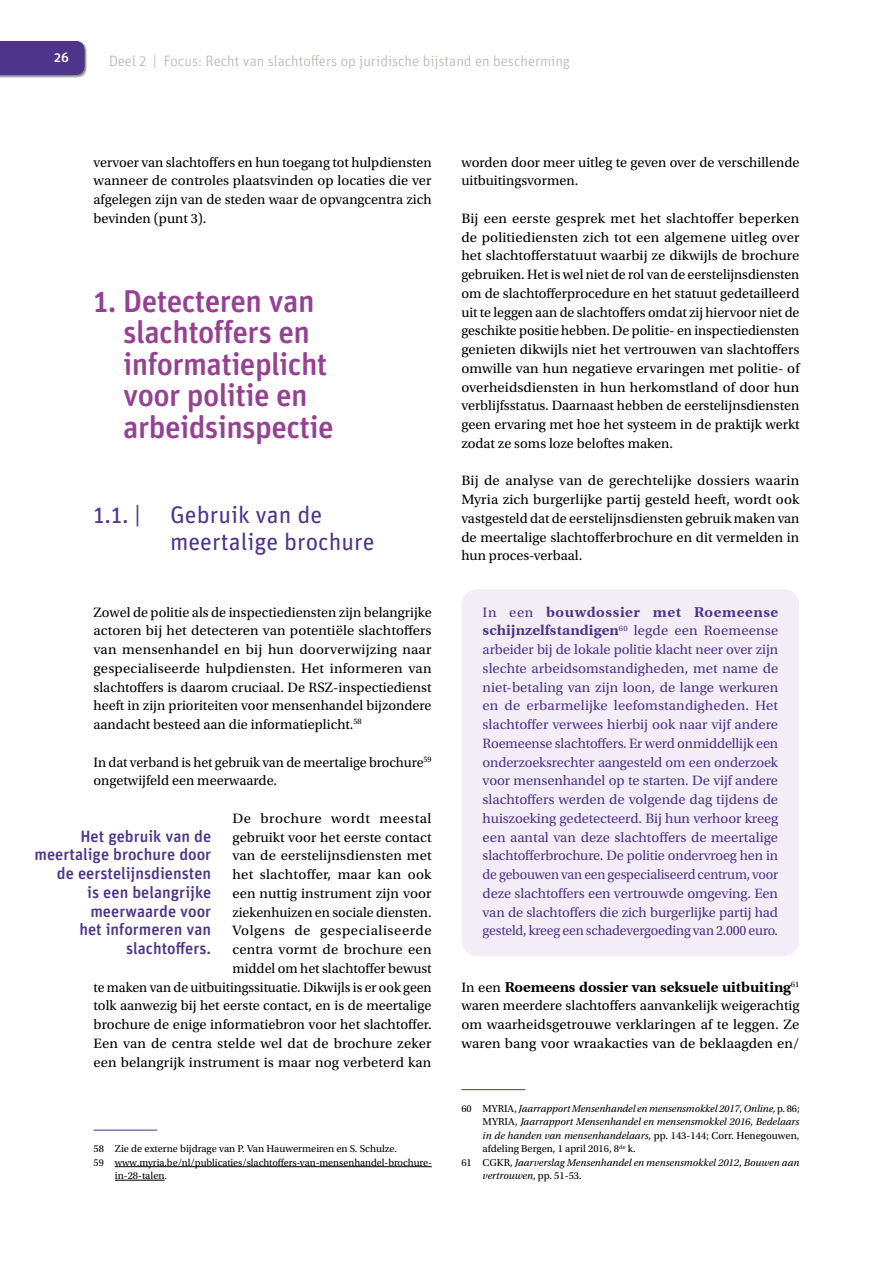
<style>
.page{position:relative;width:893px;height:1263px;background:#fff}
.page>*{position:absolute;margin:0;border:0;box-sizing:border-box;transform-origin:0 0}
.t1{font:500 31.5px/31.5px "Unit Rounded OT";letter-spacing:-.02em;color:#954292}
.t2{font:24px/27px "Unit Rounded OT";color:#4e358b}
.SubTitles_x_x_x{font:500 16.5px/18.8px "Unit Rounded OT";color:#4e358b;text-align:right}
.t3{font:300 15px "Unit Rounded OT";color:#b5b1a9}
.Body{font:14.25px/18.8px "Utopia Std";color:#000;text-align:justify}
.kadertekst{font:14.25px/18.8px "Utopia Std";letter-spacing:-.015em;color:#4e358b;text-align:justify}
.t4{font:500 13.5px "Unit Rounded OT";color:#fff}
.Voetnoot{font:italic 10.5px/13.5px "Utopia Std";color:#000;text-align:justify}
.Voetnoot-2{font:10.5px/13.5px "Utopia Std";letter-spacing:-.005em;color:#000}
.s1{font-family:"Utopia";font-weight:700}
.s2{font-style:normal}
</style>
<div class="page">
<div style="left:0;top:41px;width:87px;height:37px;background:#000;opacity:.3"></div>
<div style="left:0;top:41px;width:84px;height:34px;background:#4e358b"></div>
<hr style="left:94px;top:1130px;width:63px;height:1px;background:#4e358b">
<hr style="left:115px;top:1166px;width:317px;height:1px;background:#000">
<hr style="left:115px;top:1180px;width:50px;height:1px;background:#000">
<div style="left:461px;top:589px;width:338px;height:367px;background:#f3edf7;border-radius:17px"></div>
<hr style="left:461px;top:1089px;width:64px;height:1px;background:#4e358b">
<p class="t4" style="left:54px;top:49px;width:16px">26</p>
<p class="t3" style="left:109px;top:52px;width:462px">Deel 2 | Focus: Recht van slachtoffers op juridische bijstand en bescherming</p>
<p class="Body" style="left:94px;top:153px;width:340px">vervoer van slachtoffers en hun toegang tot hulpdiensten wanneer de controles plaatsvinden op locaties die ver afgelegen zijn van de steden waar de opvangcentra zich bevinden (punt 3).</p>
<p class="t1" style="left:123px;top:285px;width:212px;text-indent:-30px">1. Detecteren van slachtoffers en informatieplicht voor politie en arbeidsinspectie</p>
<p class="t2" style="left:170px;top:501px;width:206px;text-indent:-77px">1.1. | Gebruik van de meertalige brochure</p>
<p class="Body" style="left:94px;top:603px;width:340px">Zowel de politie als de inspectiediensten zijn belangrijke actoren bij het detecteren van potentiële slachtoffers van mensenhandel en bij hun doorverwijzing naar gespecialiseerde hulpdiensten. Het informeren van slachtoffers is daarom cruciaal. De RSZ-inspectiedienst heeft in zijn prioriteiten voor mensenhandel bijzondere aandacht besteed aan die informatieplicht.<sup>58</sup></p>
<p class="Body" style="left:94px;top:753px;width:340px">In dat verband is het gebruik van de meertalige brochure<sup>59 </sup>ongetwijfeld een meerwaarde.</p>
<p class="Body" style="left:94px;top:809px;width:340px;text-align:right">De brochure wordt meestal<br>gebruikt voor het eerste contact<br>van de eerstelijnsdiensten met<br>het slachtoffer, maar kan ook<br>een nuttig instrument zijn voor<br>ziekenhuizen en sociale diensten.<br>Volgens de gespecialiseerde<br>centra vormt de brochure een<br>middel om het slachtoffer bewust<br>te maken van de uitbuitingssituatie. Dikwijls is er ook geen tolk aanwezig bij het eerste contact, en is de meertalige brochure de enige informatiebron voor het slachtoffer.<br>Een van de centra stelde wel dat de brochure zeker een belangrijk instrument is maar nog verbeterd kan</p>
<h2 class="SubTitles_x_x_x" style="left:35px;top:826px;width:178px">Het gebruik van de meertalige brochure door de eerstelijnsdiensten<br>is een belangrijke meerwaarde voor<br>het informeren van slachtoffers.</h2>
<p class="Voetnoot-2" style="left:94px;top:1142px;width:305px">58 Zie de externe bijdrage van P. Van Hauwermeiren en S. Schulze.</p>
<p class="Voetnoot-2" style="left:115px;top:1156px;width:319px;text-indent:-21px">59 www.myria.be/nl/publicaties/slachtoffers-van-mensenhandel-brochure&shy;in-28-talen.</p>
<p class="Body" style="left:461px;top:153px;width:340px">worden door meer uitleg te geven over de verschillende uitbuitingsvormen.</p>
<p class="Body" style="left:461px;top:209px;width:340px">Bij een eerste gesprek met het slachtoffer beperken de politiediensten zich tot een algemene uitleg over het slachtofferstatuut waarbij ze dikwijls de brochure gebruiken. Het is wel niet de rol van de eerstelijnsdiensten om de slachtofferprocedure en het statuut gedetailleerd uit te leggen aan de slachtoffers omdat zij hiervoor niet de geschikte positie hebben. De politie- en inspectiediensten genieten dikwijls niet het vertrouwen van slachtoffers omwille van hun negatieve ervaringen met politie- of overheidsdiensten in hun herkomstland of door hun verblijfsstatus. Daarnaast hebben de eerstelijnsdiensten geen ervaring met hoe het systeem in de praktijk werkt zodat ze soms loze beloftes maken.</p>
<p class="Body" style="left:461px;top:472px;width:340px">Bij de analyse van de gerechtelijke dossiers waarin Myria zich burgerlijke partij gesteld heeft, wordt ook vastgesteld dat de eerstelijnsdiensten gebruik maken van de meertalige slachtofferbrochure en dit vermelden in hun proces-verbaal.</p>
<p class="kadertekst" style="left:483px;top:603px;width:297px">In een <span class="s1">bouwdossier met Roemeense schijnzelfstandigen</span><sup>60</sup> legde een Roemeense arbeider bij de lokale politie klacht neer over zijn slechte arbeidsomstandigheden, met name de niet-betaling van zijn loon, de lange werkuren en de erbarmelijke leefomstandigheden. Het slachtoffer verwees hierbij ook naar vijf andere Roemeense slachtoffers. Er werd onmiddellijk een onderzoeksrechter aangesteld om een onderzoek voor mensenhandel op te starten. De vijf andere slachtoffers werden de volgende dag tijdens de huiszoeking gedetecteerd. Bij hun verhoor kreeg een aantal van deze slachtoffers de meertalige slachtofferbrochure. De politie ondervroeg hen in de gebouwen van een gespecialiseerd centrum, voor deze slachtoffers een vertrouwde omgeving. Een van de slachtoffers die zich burgerlijke partij had gesteld, kreeg een schadevergoeding van 2.000 euro.</p>
<p class="Body" style="left:461px;top:978px;width:340px">In een <span class="s1">Roemeens dossier van seksuele uitbuiting</span><sup>61 </sup>waren meerdere slachtoffers aanvankelijk weigerachtig om waarheidsgetrouwe verklaringen af te leggen. Ze waren bang voor wraakacties van de beklaagden en/</p>
<p class="Voetnoot" style="left:483px;top:1102px;width:318px;text-indent:-21px"><span class="s2">60 MYRIA,</span> Jaarrapport Mensenhandel en mensensmokkel 2017<span class="s2">,</span> Online, <span class="s2">p. 86; MYRIA,</span> Jaarrapport Mensenhandel en mensensmokkel 2016<span class="s2">,</span> Bedelaars in de handen van mensenhandelaars<span class="s2">, pp. 143-144; Corr. Henegouwen, afdeling Bergen, 1 april 2016, 8</span><sup>de</sup> <span class="s2">k.</span></p>
<p class="Voetnoot" style="left:483px;top:1156px;width:318px;text-indent:-21px"><span class="s2">61 CGKR,</span> Jaarverslag Mensenhandel en mensensmokkel 2012<span class="s2">,</span> Bouwen aan vertrouwen<span class="s2">, pp. 51-53.</span></p>
</div>
